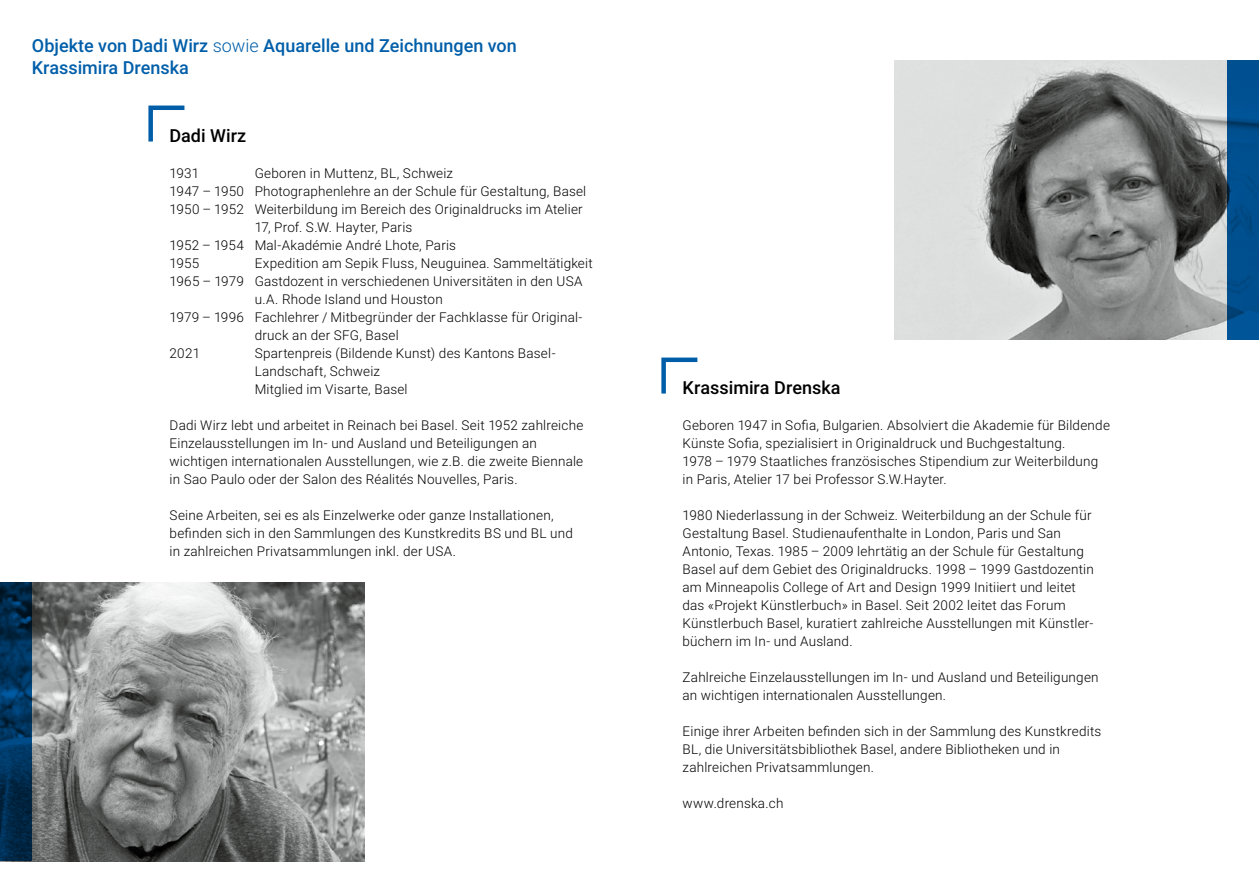
<style>
.page{position:relative;width:1259px;height:893px;background:#fff}
.page>*{position:absolute;margin:0;border:0;box-sizing:border-box;transform-origin:0 0}
.t1{font:500 18px/22.5px "Roboto";color:#005ea9}
.t2{font:500 18px "Roboto";color:#000}
.t3{font:300 13.5px/18px "Roboto";letter-spacing:.015em;color:#000}
.s1{font-weight:300}
</style>
<div class="page">
<svg style="left:148px;top:105px;width:37px;height:37px"></svg>
<svg style="left:661px;top:357px;width:37px;height:37px"></svg>
<img style="left:894px;top:61px;width:333px;height:279px">
<img style="left:32px;top:583px;width:332px;height:278px">
<svg style="left:0;top:583px;width:32px;height:278px;background:#002f54"></svg>
<svg style="left:1227px;top:61px;width:32px;height:279px;background:#004e8d"></svg>
<h1 class="t1" style="left:32px;top:33px;width:486px">Objekte von Dadi Wirz <span class="s1">sowie</span> Aquarelle und Zeichnungen von<br>Krassimira Drenska</h1>
<h1 class="t2" style="left:170px;top:123px;width:78px">Dadi Wirz</h1>
<p class="t3" style="left:170px;top:163px;width:31px">1931</p>
<p class="t3" style="left:255px;top:163px;width:200px">Geboren in Muttenz, BL, Schweiz</p>
<p class="t3" style="left:170px;top:181px;width:418px">1947 – 1950 Photographenlehre an der Schule für Gestaltung, Basel</p>
<p class="t3" style="left:170px;top:199px;width:415px">1950 – 1952 Weiterbildung im Bereich des Originaldrucks im Atelier</p>
<p class="t3" style="left:255px;top:217px;width:159px">17, Prof. S.W. Hayter, Paris</p>
<p class="t3" style="left:170px;top:235px;width:288px">1952 – 1954 Mal-Akadémie André Lhote, Paris</p>
<p class="t3" style="left:170px;top:253px;width:31px">1955</p>
<p class="t3" style="left:255px;top:253px;width:339px">Expedition am Sepik Fluss, Neuguinea. Sammeltätigkeit</p>
<p class="t3" style="left:170px;top:271px;width:414px">1965 – 1979 Gastdozent in verschiedenen Universitäten in den USA</p>
<p class="t3" style="left:255px;top:289px;width:190px">u.A. Rhode Island und Houston</p>
<p class="t3" style="left:170px;top:307px;width:414px">1979 – 1996 Fachlehrer / Mitbegründer der Fachklasse für Original-</p>
<p class="t3" style="left:255px;top:325px;width:146px">druck an der SFG, Basel</p>
<p class="t3" style="left:170px;top:343px;width:32px">2021</p>
<p class="t3" style="left:255px;top:343px;width:302px">Spartenpreis (Bildende Kunst) des Kantons Basel-<br>Landschaft, Schweiz<br>Mitglied im Visarte, Basel</p>
<p class="t3" style="left:170px;top:415px;width:415px">Dadi Wirz lebt und arbeitet in Reinach bei Basel. Seit 1952 zahlreiche Einzelausstellungen im In- und Ausland und Beteiligungen an wichtigen internationalen Ausstellungen, wie z.B. die zweite Biennale in Sao Paulo oder der Salon des Réalités Nouvelles, Paris.</p>
<p class="t3" style="left:170px;top:505px;width:405px">Seine Arbeiten, sei es als Einzelwerke oder ganze Installationen, befinden sich in den Sammlungen des Kunstkredits BS und BL und in zahlreichen Privatsammlungen inkl. der USA.</p>
<h1 class="t2" style="left:682px;top:375px;width:159px">Krassimira Drenska</h1>
<p class="t3" style="left:682px;top:415px;width:429px">Geboren 1947 in Sofia, Bulgarien. Absolviert die Akademie für Bildende Künste Sofia, spezialisiert in Originaldruck und Buchgestaltung.<br>1978 – 1979 Staatliches französisches Stipendium zur Weiterbildung in Paris, Atelier 17 bei Professor S.W.Hayter.</p>
<p class="t3" style="left:682px;top:505px;width:413px">1980 Niederlassung in der Schweiz. Weiterbildung an der Schule für Gestaltung Basel. Studienaufenthalte in London, Paris und San Antonio, Texas. 1985 – 2009 lehrtätig an der Schule für Gestaltung Basel auf dem Gebiet des Originaldrucks. 1998 – 1999 Gastdozentin am Minneapolis College of Art and Design 1999 Initiiert und leitet das «Projekt Künstlerbuch» in Basel. Seit 2002 leitet das Forum Künstlerbuch Basel, kuratiert zahlreiche Ausstellungen mit Künstler&shy;büchern im In- und Ausland.</p>
<p class="t3" style="left:682px;top:667px;width:417px">Zahlreiche Einzelausstellungen im In- und Ausland und Beteiligungen an wichtigen internationalen Ausstellungen.</p>
<p class="t3" style="left:682px;top:721px;width:420px">Einige ihrer Arbeiten befinden sich in der Sammlung des Kunstkredits<br>BL, die Universitätsbibliothek Basel, andere Bibliotheken und in zahlreichen Privatsammlungen.</p>
<p class="t3" style="left:682px;top:793px;width:102px">www.drenska.ch</p>
</div>
